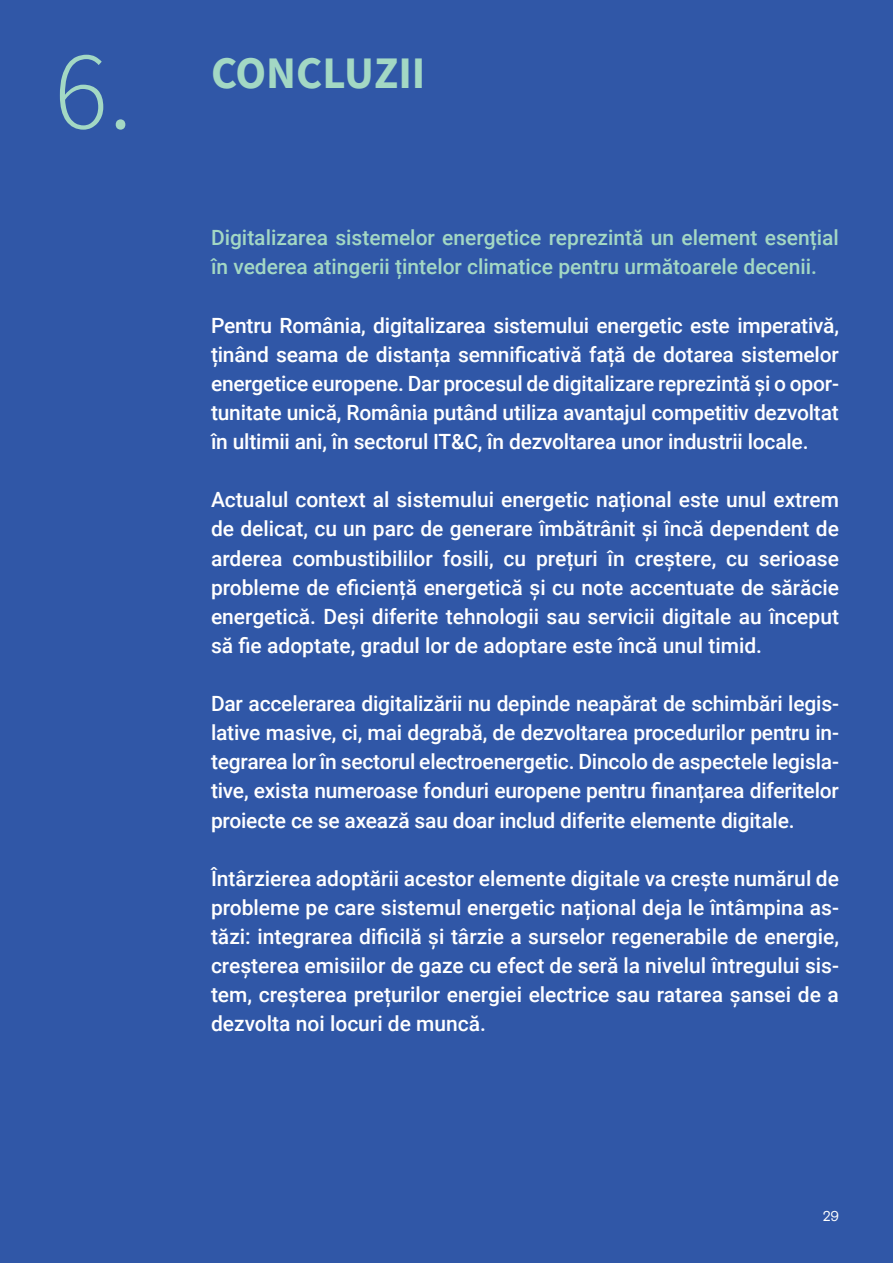
<style>
.page{position:relative;width:893px;height:1263px;background:#3057a7}
.page>*{position:absolute;margin:0;border:0;box-sizing:border-box;transform-origin:0 0}
.t1{font:300 113.1px "Source Sans Pro";color:#a3d8c4}
.t2{font:700 45px "Source Sans Pro";color:#a3d8c4}
.t3{font:500 21px/29.1px "Roboto";letter-spacing:-.01em;color:#fff;text-align:justify}
.t4{font:500 21px/29.1px "Roboto";color:#a3d8c4}
.t5{font:14.25px "Basis Grotesque Pro";color:#fff}
</style>
<div class="page">
<h1 class="t1" style="left:54px;top:21px;width:80px">6.</h1>
<h2 class="t2" style="left:211px;top:42px;width:216px">CONCLUZII</h2>
<p class="t4" style="left:211px;top:223px;width:629px">Digitalizarea sistemelor energetice reprezintă un element esențial în vederea atingerii țintelor climatice pentru următoarele decenii.</p>
<p class="t3" style="left:211px;top:310px;width:629px">Pentru România, digitalizarea sistemului energetic este imperativă, ținând seama de distanța semnificativă față de dotarea sistemelor energetice europene. Dar procesul de digitalizare reprezintă și o opor&shy;tunitate unică, România putând utiliza avantajul competitiv dezvoltat în ultimii ani, în sectorul IT&amp;C, în dezvoltarea unor industrii locale.</p>
<p class="t3" style="left:211px;top:484px;width:629px">Actualul context al sistemului energetic național este unul extrem de delicat, cu un parc de generare îmbătrânit și încă dependent de arderea combustibililor fosili, cu prețuri în creștere, cu serioase probleme de eficiență energetică și cu note accentuate de sărăcie energetică. Deși diferite tehnologii sau servicii digitale au început să fie adoptate, gradul lor de adoptare este încă unul timid.</p>
<p class="t3" style="left:211px;top:688px;width:629px">Dar accelerarea digitalizării nu depinde neapărat de schimbări legis&shy;lative masive, ci, mai degrabă, de dezvoltarea procedurilor pentru in&shy;tegrarea lor în sectorul electroenergetic. Dincolo de aspectele legisla&shy;tive, exista numeroase fonduri europene pentru finanțarea diferitelor proiecte ce se axează sau doar includ diferite elemente digitale.</p>
<p class="t3" style="left:211px;top:863px;width:629px">Întârzierea adoptării acestor elemente digitale va crește numărul de probleme pe care sistemul energetic național deja le întâmpina as&shy;tăzi: integrarea dificilă și târzie a surselor regenerabile de energie, creșterea emisiilor de gaze cu efect de seră la nivelul întregului sis&shy;tem, creșterea prețurilor energiei electrice sau ratarea șansei de a dezvolta noi locuri de muncă.</p>
<p class="t5" style="left:823px;top:1208px;width:18px">29</p>
</div>
